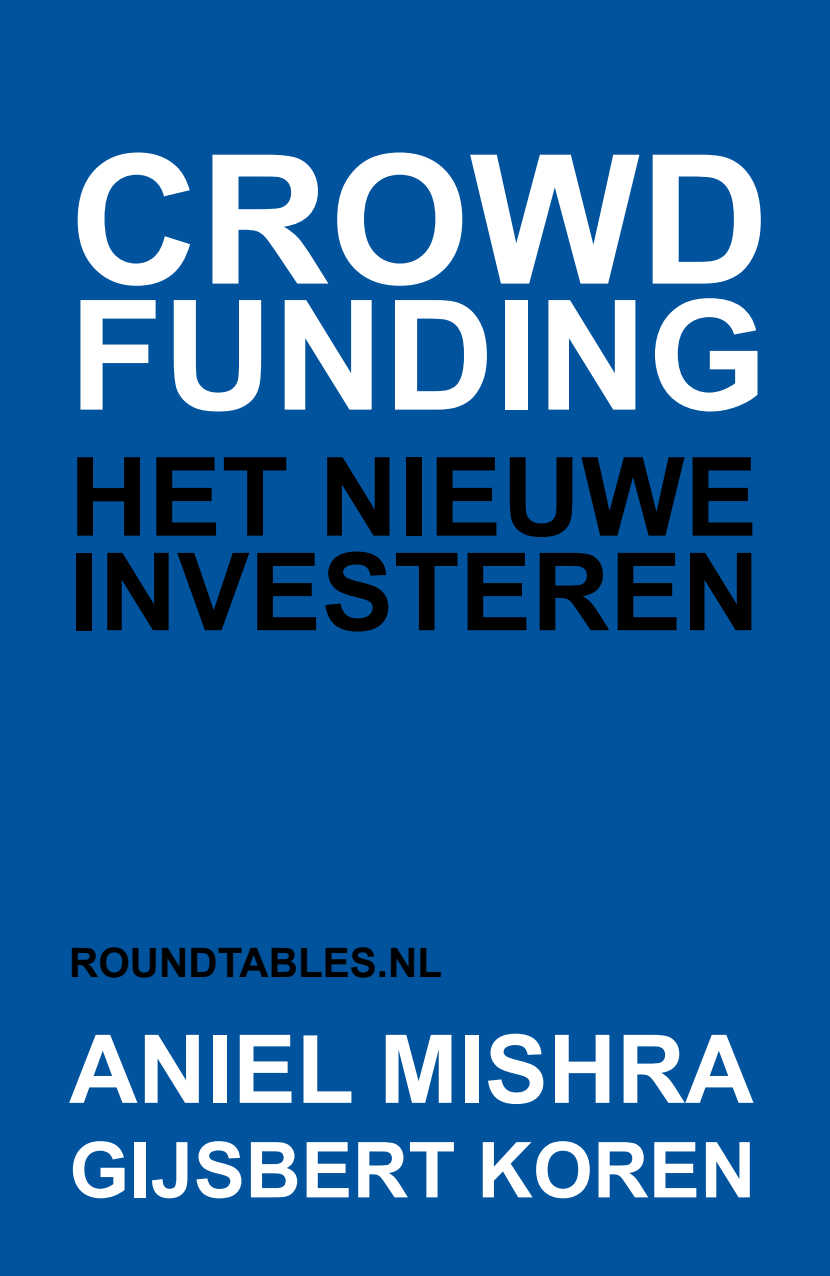
<style>
.page{position:relative;width:830px;height:1276px;background:#fff}
.page>*{position:absolute;margin:0;border:0;box-sizing:border-box;transform-origin:0 0}
.Tip{font:700 180px "Arial";color:#fff}
.Tip-2{font:700 153px "Arial";color:#fff}
.Tip-3{font:700 109.58px "Arial";color:#000}
.Tip-4{font:700 108px "Arial";color:#000}
.Tip-5{font:700 94.95px "Arial";color:#fff}
.Tip-6{font:700 77.17px "Arial";color:#fff}
.Tip-7{font:700 40.5px "Arial";color:#000}
</style>
<div class="page">
<div style="left:0;top:0;width:829px;height:1276px;background:#01539e"></div>
<p class="Tip" style="left:69px;top:102px;width:701px">CROWD</p>
<p class="Tip-2" style="left:69px;top:255px;width:698px">FUNDING</p>
<p class="Tip-3" style="left:69px;top:425px;width:689px">HET NIEUWE</p>
<p class="Tip-4" style="left:69px;top:521px;width:692px">INVESTEREN</p>
<p class="Tip-7" style="left:69px;top:936px;width:374px">ROUNDTABLES.NL</p>
<p class="Tip-5" style="left:69px;top:1007px;width:686px">ANIEL MISHRA</p>
<p class="Tip-6" style="left:69px;top:1119px;width:688px">GIJSBERT KOREN</p>
</div>
